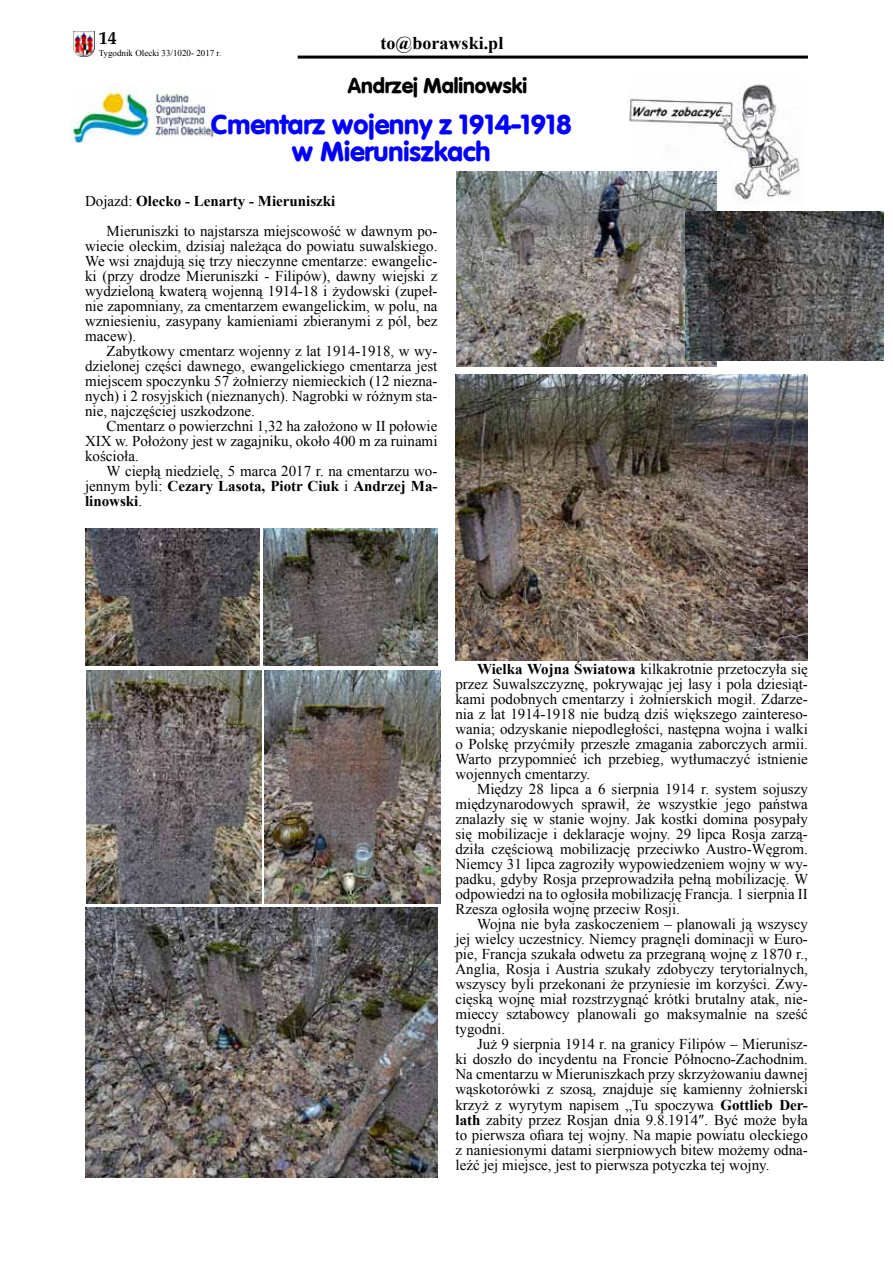
<style>
.page{position:relative;width:893px;height:1263px;background:#fff}
.page>*{position:absolute;margin:0;border:0;box-sizing:border-box;transform-origin:0 0}
.t1{font:700 27px/27px "Vogue";color:#00f;text-align:center}
.t2{font:700 21px "Vogue";color:#000}
.t3{font:700 18px "Times New Roman";letter-spacing:.005em;color:#000}
.t4{font:700 18px "Palm Springs";color:#000}
.t5{font:15px/15px "Times New Roman";color:#000;text-align:justify}
.t6{font:9px "Times New Roman";color:#000}
.s1{font-weight:700}
</style>
<div class="page">
<img style="left:73px;top:32px;width:21px;height:25px">
<hr style="left:298px;top:56px;width:510px;height:3px;background:#000">
<img style="left:70px;top:87px;width:146px;height:55px">
<img style="left:629px;top:84px;width:172px;height:120px">
<img style="left:457px;top:171px;width:260px;height:195px">
<img style="left:455px;top:375px;width:353px;height:285px">
<img style="left:85px;top:907px;width:352px;height:271px">
<img style="left:86px;top:670px;width:175px;height:234px">
<img style="left:85px;top:528px;width:174px;height:138px">
<img style="left:265px;top:670px;width:175px;height:234px">
<img style="left:263px;top:528px;width:174px;height:138px">
<img style="left:685px;top:212px;width:198px;height:148px">
<p class="t4" style="left:99px;top:27px;width:19px">14</p>
<p class="t6" style="left:99px;top:47px;width:124px">Tygodnik Olecki 33/1020- 2017 r.</p>
<p class="t3" style="left:381px;top:31px;width:124px">to@borawski.pl</p>
<h2 class="t2" style="left:348px;top:72px;width:181px">Andrzej Malinowski</h2>
<h1 class="t1" style="left:211px;top:110px;width:363px">Cmentarz wojenny z 1914-1918 w Mieruniszkach</h1>
<p class="t5" style="left:107px;top:186px;width:332px;line-height:30px;text-indent:-22px">Dojazd: <span class="s1">Olecko - Lenarty - Mieruniszki<br></span>Mieruniszki to najstarsza miejscowość w dawnym po-</p>
<p class="t5" style="left:85px;top:238px;width:354px">wiecie oleckim, dzisiaj należąca do powiatu suwalskiego.<br>We wsi znajdują się trzy nieczynne cmentarze: ewangelic&shy;ki (przy drodze Mieruniszki - Filipów), dawny wiejski z wydzieloną kwaterą wojenną 1914-18 i żydowski (zupeł&shy;nie zapomniany, za cmentarzem ewangelickim, w polu, na wzniesieniu, zasypany kamieniami zbieranymi z pól, bez macew).</p>
<p class="t5" style="left:85px;top:343px;width:354px;text-indent:22px">Zabytkowy cmentarz wojenny z lat 1914-1918, w wy&shy;dzielonej części dawnego, ewangelickiego cmentarza jest miejscem spoczynku 57 żołnierzy niemieckich (12 niezna&shy;nych) i 2 rosyjskich (nieznanych). Nagrobki w różnym sta&shy;nie, najczęściej uszkodzone.</p>
<p class="t5" style="left:85px;top:418px;width:354px;text-indent:22px">Cmentarz o powierzchni 1,32 ha założono w II połowie XIX w. Położony jest w zagajniku, około 400 m za ruinami kościoła.</p>
<p class="t5" style="left:85px;top:463px;width:354px;text-indent:22px">W ciepłą niedzielę, 5 marca 2017 r. na cmentarzu wo&shy;jennym byli: <span class="s1">Cezary Lasota, Piotr Ciuk</span> i <span class="s1">Andrzej Ma&shy;linowski</span>.</p>
<p class="t5" style="left:455px;top:662px;width:354px;text-indent:22px"><span class="s1">Wielka Wojna Światowa</span> kilkakrotnie przetoczyła się przez Suwalszczyznę, pokrywając jej lasy i pola dziesiąt&shy;kami podobnych cmentarzy i żołnierskich mogił. Zdarze&shy;nia z lat 1914-1918 nie budzą dziś większego zaintereso&shy;wania; odzyskanie niepodległości, następna wojna i walki o Polskę przyćmiły przeszłe zmagania zaborczych armii.<br>Warto przypomnieć ich przebieg, wytłumaczyć istnienie wojennych cmentarzy.</p>
<p class="t5" style="left:455px;top:782px;width:354px;text-indent:22px">Między 28 lipca a 6 sierpnia 1914 r. system sojuszy międzynarodowych sprawił, że wszystkie jego państwa znalazły się w stanie wojny. Jak kostki domina posypały się mobilizacje i deklaracje wojny. 29 lipca Rosja zarzą&shy;dziła częściową mobilizację przeciwko Austro-Węgrom.<br>Niemcy 31 lipca zagroziły wypowiedzeniem wojny w wy&shy;padku, gdyby Rosja przeprowadziła pełną mobilizację. W odpowiedzi na to ogłosiła mobilizację Francja. 1 sierpnia II Rzesza ogłosiła wojnę przeciw Rosji.</p>
<p class="t5" style="left:455px;top:917px;width:354px;text-indent:22px">Wojna nie była zaskoczeniem – planowali ją wszyscy jej wielcy uczestnicy. Niemcy pragnęli dominacji w Euro&shy;pie, Francja szukała odwetu za przegraną wojnę z 1870 r., Anglia, Rosja i Austria szukały zdobyczy terytorialnych, wszyscy byli przekonani że przyniesie im korzyści. Zwy&shy;cięską wojnę miał rozstrzygnąć krótki brutalny atak, nie&shy;mieccy sztabowcy planowali go maksymalnie na sześć tygodni.</p>
<p class="t5" style="left:455px;top:1037px;width:354px;text-indent:22px">Już 9 sierpnia 1914 r. na granicy Filipów – Mierunisz&shy;ki doszło do incydentu na Froncie Północno-Zachodnim.<br>Na cmentarzu w Mieruniszkach przy skrzyżowaniu dawnej wąskotorówki z szosą, znajduje się kamienny żołnierski krzyż z wyrytym napisem „Tu spoczywa <span class="s1">Gottlieb Der&shy;lath</span> zabity przez Rosjan dnia 9.8.1914″. Być może była to pierwsza ofiara tej wojny. Na mapie powiatu oleckiego z naniesionymi datami sierpniowych bitew możemy odna&shy;leźć jej miejsce, jest to pierwsza potyczka tej wojny.</p>
</div>
